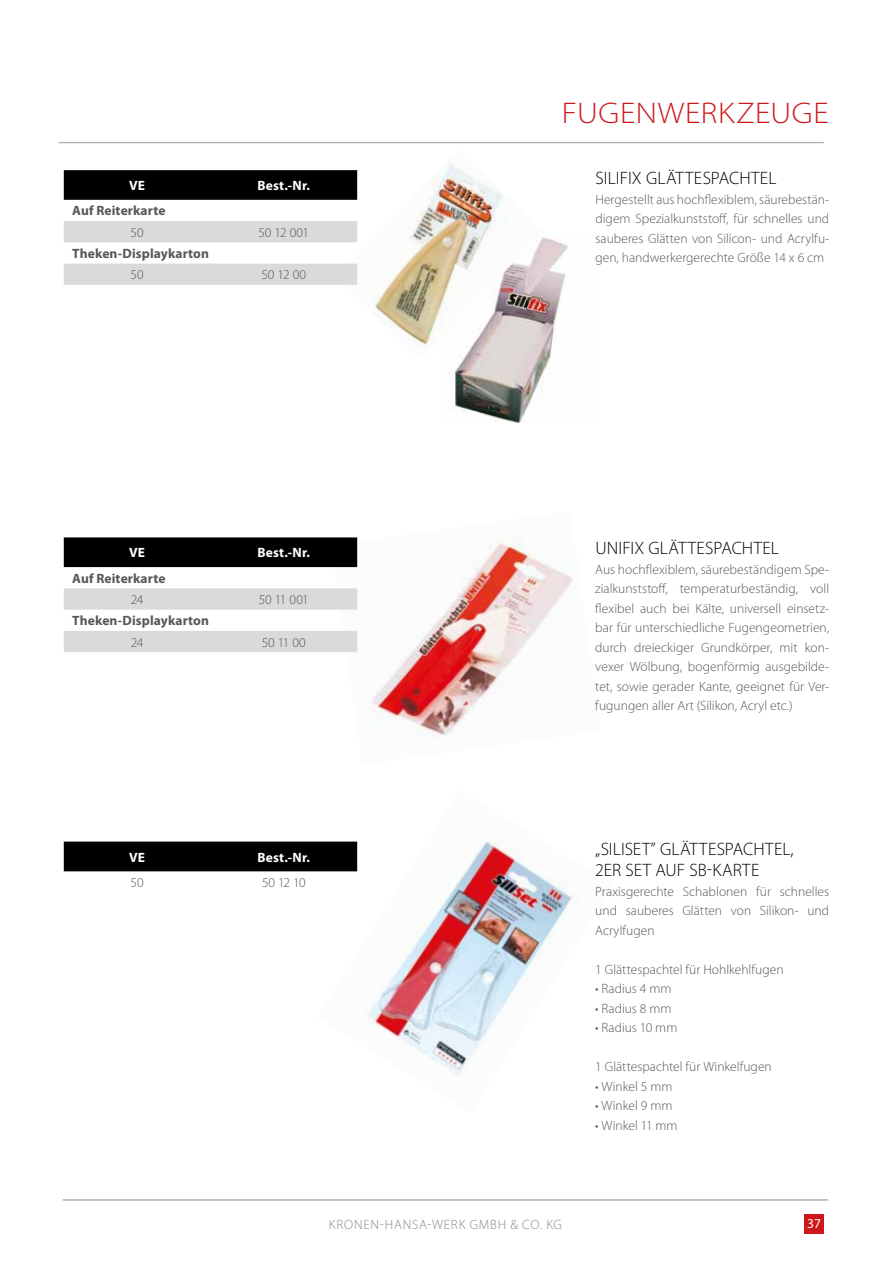
<style>
.page{position:relative;width:893px;height:1263px;background:#fff}
.page>*{position:absolute;margin:0;border:0;box-sizing:border-box;transform-origin:0 0}
.t1{font:300 semi-expanded 30px "Myriad Pro";letter-spacing:.025em;color:#cd171a}
.t2{font:300 18px/21px "Myriad Pro";letter-spacing:.005em;color:#000}
.t3{font:300 13.5px/19.5px "Myriad Pro";color:#575756;text-align:justify}
.t4{font:700 13.5px "Myriad Pro";letter-spacing:.01em;color:#575756}
.t5{font:700 13.5px "Myriad Pro";letter-spacing:.01em;color:#fff}
.t6{font:300 13.5px "Myriad Pro";letter-spacing:.06em;color:#878787}
.t7{font:13.5px "Myriad Pro";color:#fff}
</style>
<div class="page">
<hr style="left:63px;top:1199px;width:765px;height:1px;background:#878787">
<div style="left:804px;top:1214px;width:20px;height:20px;background:#cd171a"></div>
<hr style="left:58px;top:142px;width:766px;height:1px;background:#9d9d9c">
<img style="left:331px;top:537px;width:242px;height:201px">
<img style="left:318px;top:839px;width:261px;height:237px">
<img style="left:451px;top:237px;width:117px;height:186px">
<img style="left:357px;top:159px;width:186px;height:200px">
<div style="left:64px;top:537px;width:293px;height:30px;background:#000"></div>
<svg style="left:64px;top:588px;width:293px;height:64px"></svg>
<div style="left:64px;top:170px;width:293px;height:30px;background:#000"></div>
<svg style="left:64px;top:221px;width:293px;height:64px"></svg>
<div style="left:64px;top:841px;width:293px;height:30px;background:#000"></div>
<p class="t5" style="left:129px;top:177px;width:17px">VE</p>
<p class="t5" style="left:258px;top:177px;width:54px">Best.-Nr.</p>
<p class="t4" style="left:72px;top:202px;width:95px">Auf Reiterkarte</p>
<p class="t3" style="left:131px;top:222px;width:15px">50</p>
<p class="t3" style="left:259px;top:222px;width:52px">50 12 001</p>
<p class="t4" style="left:72px;top:245px;width:138px">Theken-Displaykarton</p>
<p class="t3" style="left:131px;top:265px;width:15px">50</p>
<p class="t3" style="left:262px;top:265px;width:46px">50 12 00</p>
<h1 class="t1" style="left:562px;top:95px;width:269px">FUGENWERKZEUGE</h1>
<h2 class="t2" style="left:596px;top:167px;width:182px">SILIFIX GLÄTTESPACHTEL</h2>
<p class="t3" style="left:595px;top:189px;width:235px">Hergestellt aus hochflexiblem, säurebestän&shy;digem Spezialkunststoff, für schnelles und sauberes Glätten von Silicon- und Acrylfu&shy;gen, handwerkergerechte Größe 14 x 6 cm</p>
<p class="t5" style="left:129px;top:544px;width:17px">VE</p>
<p class="t5" style="left:258px;top:544px;width:54px">Best.-Nr.</p>
<p class="t4" style="left:72px;top:569px;width:95px">Auf Reiterkarte</p>
<p class="t3" style="left:131px;top:590px;width:14px">24</p>
<p class="t3" style="left:259px;top:590px;width:52px">50 11 001</p>
<p class="t4" style="left:72px;top:612px;width:138px">Theken-Displaykarton</p>
<p class="t3" style="left:131px;top:632px;width:14px">24</p>
<p class="t3" style="left:262px;top:632px;width:46px">50 11 00</p>
<h2 class="t2" style="left:595px;top:538px;width:185px">UNIFIX GLÄTTESPACHTEL</h2>
<p class="t3" style="left:595px;top:559px;width:235px">Aus hochflexiblem, säurebeständigem Spe&shy;zialkunststoff, temperaturbeständig, voll flexibel auch bei Kälte, universell einsetz&shy;bar für unterschiedliche Fugengeometrien, durch dreieckiger Grundkörper, mit kon&shy;vexer Wölbung, bogenförmig ausgebilde&shy;tet, sowie gerader Kante, geeignet für Ver&shy;fugungen aller Art (Silikon, Acryl etc.)</p>
<p class="t5" style="left:129px;top:848px;width:17px">VE</p>
<p class="t5" style="left:258px;top:848px;width:54px">Best.-Nr.</p>
<p class="t3" style="left:131px;top:873px;width:15px">50</p>
<p class="t3" style="left:262px;top:873px;width:45px">50 12 10</p>
<h2 class="t2" style="left:595px;top:838px;width:200px">„SILISET” GLÄTTESPACHTEL,<br>2ER SET AUF SB-KARTE</h2>
<p class="t3" style="left:595px;top:881px;width:235px">Praxisgerechte Schablonen für schnelles und sauberes Glätten von Silikon- und Acrylfugen</p>
<p class="t3" style="left:595px;top:959px;width:190px">1 Glättespachtel für Hohlkehlfugen</p>
<p class="t3" style="left:595px;top:979px;width:78px">• Radius 4 mm</p>
<p class="t3" style="left:595px;top:998px;width:78px">• Radius 8 mm</p>
<p class="t3" style="left:595px;top:1018px;width:84px">• Radius 10 mm</p>
<p class="t3" style="left:595px;top:1057px;width:178px">1 Glättespachtel für Winkelfugen</p>
<p class="t3" style="left:595px;top:1076px;width:79px">• Winkel 5 mm</p>
<p class="t3" style="left:595px;top:1096px;width:79px">• Winkel 9 mm</p>
<p class="t3" style="left:595px;top:1115px;width:84px">• Winkel 11 mm</p>
<p class="t6" style="left:329px;top:1216px;width:235px">KRONEN-HANSA-WERK GMBH &amp; CO. KG</p>
<p class="t7" style="left:807px;top:1215px;width:15px">37</p>
</div>
